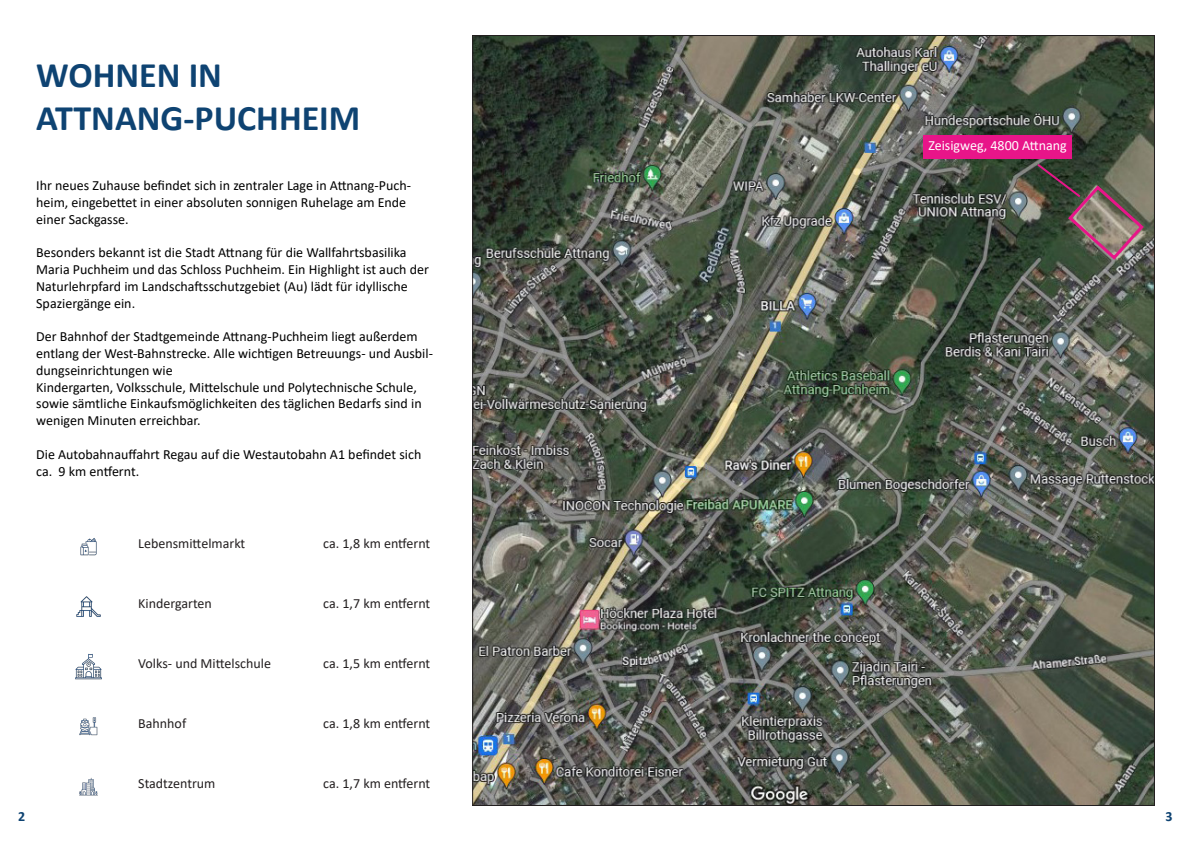
<style>
.page{position:relative;width:1191px;height:842px;background:#fff}
.page>*{position:absolute;margin:0;border:0;box-sizing:border-box;transform-origin:0 0}
.t1{font:700 36px "Calibri";color:#0e4372}
.Musterseite_-_Fortlaufende_Kopfzeile{font:14px/16.8px "Calibri";color:#000}
.t2{font:14px "Calibri";color:#231f20}
.t3{font:14px "Calibri";color:#fff}
.t4{font:700 14px "Calibri";color:#0e4372}
</style>
<div class="page">
<img style="left:474px;top:37px;width:679px;height:767px">
<img style="left:76px;top:596px;width:25px;height:21px">
<img style="left:80px;top:538px;width:17px;height:18px">
<img style="left:75px;top:654px;width:27px;height:26px">
<img style="left:79px;top:717px;width:19px;height:19px">
<img style="left:79px;top:777px;width:19px;height:19px">
<img style="left:1035px;top:162px;width:111px;height:100px">
<div style="left:923px;top:135px;width:148px;height:24px;background:#e81589"></div>
<p class="t1" style="left:36px;top:49px;width:187px">WOHNEN IN</p>
<p class="t1" style="left:36px;top:92px;width:326px">ATTNANG-PUCHHEIM</p>
<p class="Musterseite_-_Fortlaufende_Kopfzeile" style="left:36px;top:177px;width:376px">Ihr neues Zuhause befindet sich in zentraler Lage in Attnang-Puch&shy;heim, eingebettet in einer absoluten sonnigen Ruhelage am Ende einer Sackgasse.</p>
<p class="Musterseite_-_Fortlaufende_Kopfzeile" style="left:36px;top:244px;width:394px">Besonders bekannt ist die Stadt Attnang für die Wallfahrtsbasilika Maria Puchheim und das Schloss Puchheim. Ein Highlight ist auch der Naturlehrpfard im Landschaftsschutzgebiet (Au) lädt für idyllische Spaziergänge ein.</p>
<p class="Musterseite_-_Fortlaufende_Kopfzeile" style="left:36px;top:328px;width:398px">Der Bahnhof der Stadtgemeinde Attnang-Puchheim liegt außerdem entlang der West-Bahnstrecke. Alle wichtigen Betreuungs- und Ausbil&shy;dungseinrichtungen wie<br>Kindergarten, Volksschule, Mittelschule und Polytechnische Schule, sowie sämtliche Einkaufsmöglichkeiten des täglichen Bedarfs sind in wenigen Minuten erreichbar.</p>
<p class="Musterseite_-_Fortlaufende_Kopfzeile" style="left:36px;top:445px;width:387px">Die Autobahnauffahrt Regau auf die Westautobahn A1 befindet sich ca. 9 km entfernt.</p>
<p class="t2" style="left:138px;top:533px;width:109px">Lebensmittelmarkt</p>
<p class="t2" style="left:323px;top:533px;width:108px">ca. 1,8 km entfernt</p>
<p class="t2" style="left:138px;top:593px;width:75px">Kindergarten</p>
<p class="t2" style="left:323px;top:593px;width:108px">ca. 1,7 km entfernt</p>
<p class="t2" style="left:138px;top:653px;width:134px">Volks- und Mittelschule</p>
<p class="t2" style="left:323px;top:653px;width:108px">ca. 1,5 km entfernt</p>
<p class="t2" style="left:138px;top:713px;width:50px">Bahnhof</p>
<p class="t2" style="left:323px;top:713px;width:108px">ca. 1,8 km entfernt</p>
<p class="t2" style="left:138px;top:773px;width:79px">Stadtzentrum</p>
<p class="t2" style="left:323px;top:773px;width:108px">ca. 1,7 km entfernt</p>
<p class="t3" style="left:928px;top:136px;width:140px">Zeisigweg, 4800 Attnang</p>
<p class="t4" style="left:18px;top:807px;width:9px">2</p>
<p class="t4" style="left:1165px;top:807px;width:9px">3</p>
</div>
